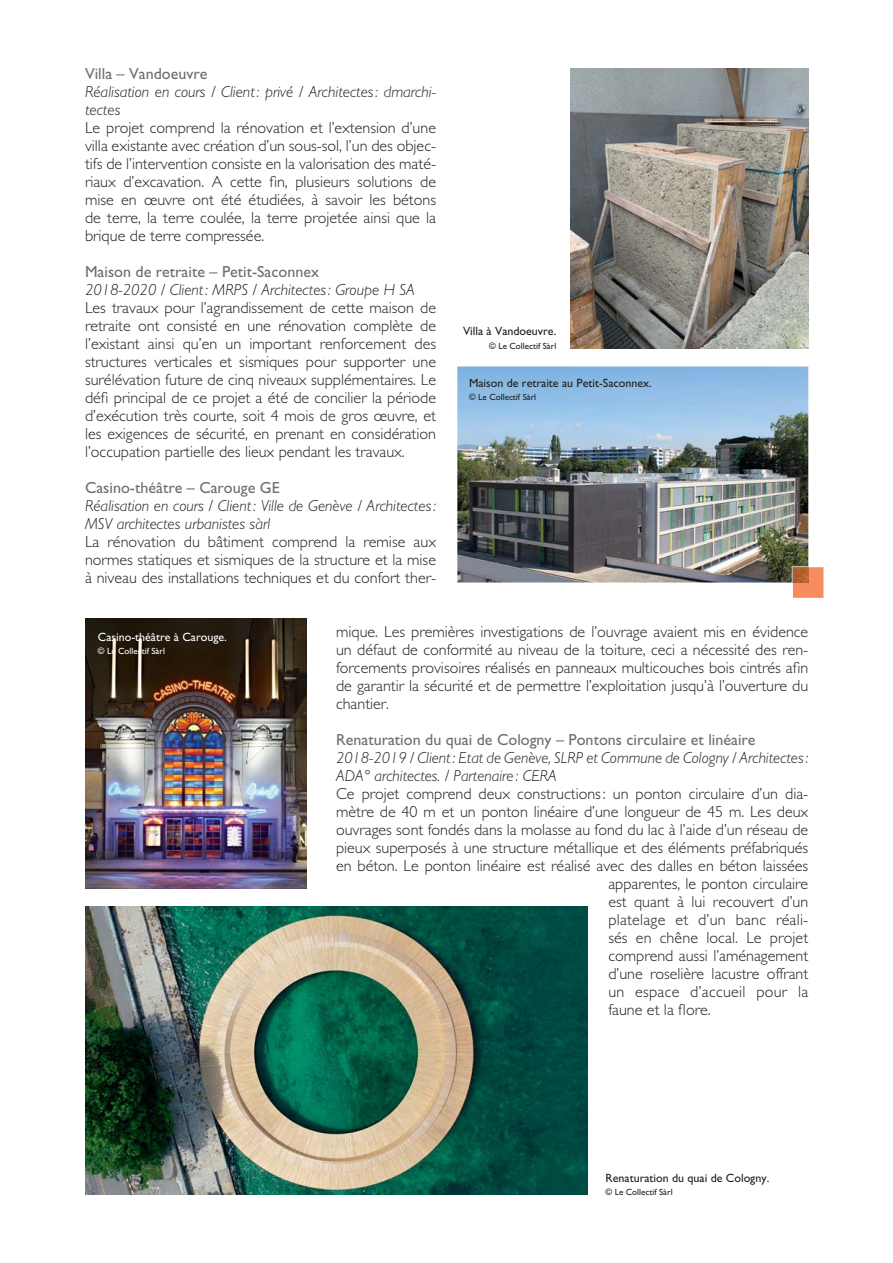
<style>
.page{position:relative;width:893px;height:1263px;background:#fff}
.page>*{position:absolute;margin:0;border:0;box-sizing:border-box;transform-origin:0 0}
.t1{font:300 16.05px/18px "Gill Sans";color:#231f20;text-align:justify}
.t2{font:italic 300 16.05px/18px "Gill Sans";color:#231f20}
.t3{font:16.05px "Gill Sans";color:#6d6e70}
.t4{font:300 16.05px "Gill Sans";letter-spacing:.02em;color:#231f20}
.t5{font:12px "Gill Sans";color:#231f20}
.t6{font:12px "Gill Sans";color:#fff}
.t7{font:9px "Gill Sans";color:#231f20}
.t8{font:9px "Gill Sans";color:#fff}
</style>
<div class="page">
<img style="left:457px;top:367px;width:351px;height:216px">
<svg style="left:793px;top:566px;width:31px;height:32px"></svg>
<img style="left:791px;top:566px;width:17px;height:17px">
<img style="left:570px;top:68px;width:238px;height:281px">
<img style="left:85px;top:907px;width:502px;height:288px">
<img style="left:85px;top:619px;width:221px;height:270px">
<p class="t3" style="left:85px;top:67px;width:124px">Villa – Vandoeuvre</p>
<p class="t2" style="left:85px;top:84px;width:352px">Réalisation en cours / Client : privé / Architectes : dmarchi&shy;tectes</p>
<p class="t1" style="left:85px;top:120px;width:352px">Le projet comprend la rénovation et l’extension d’une villa existante avec création d’un sous-sol, l’un des objec&shy;tifs de l’intervention consiste en la valorisation des maté&shy;riaux d’excavation. A cette fin, plusieurs solutions de mise en œuvre ont été étudiées, à savoir les bétons de terre, la terre coulée, la terre projetée ainsi que la brique de terre compressée.</p>
<p class="t3" style="left:85px;top:265px;width:235px">Maison de retraite – Petit-Saconnex</p>
<p class="t2" style="left:85px;top:282px;width:331px">2018-2020 / Client : MRPS / Architectes : Groupe H SA</p>
<p class="t1" style="left:85px;top:300px;width:352px">Les travaux pour l’agrandissement de cette maison de retraite ont consisté en une rénovation complète de l’existant ainsi qu’en un important renforcement des structures verticales et sismiques pour supporter une surélévation future de cinq niveaux supplémentaires. Le défi principal de ce projet a été de concilier la période d’exécution très courte, soit 4 mois de gros œuvre, et les exigences de sécurité, en prenant en considération l’occupation partielle des lieux pendant les travaux.</p>
<p class="t3" style="left:85px;top:481px;width:196px">Casino-théâtre – Carouge GE</p>
<p class="t2" style="left:85px;top:498px;width:352px">Réalisation en cours / Client : Ville de Genève / Architectes :<br>MSV architectes urbanistes sàrl</p>
<p class="t1" style="left:85px;top:534px;width:352px">La rénovation du bâtiment comprend la remise aux normes statiques et sismiques de la structure et la mise à niveau des installations techniques et du confort ther-</p>
<p class="t1" style="left:336px;top:624px;width:473px">mique. Les premières investigations de l’ouvrage avaient mis en évidence un défaut de conformité au niveau de la toiture, ceci a nécessité des ren&shy;forcements provisoires réalisés en panneaux multicouches bois cintrés afin de garantir la sécurité et de permettre l’exploitation jusqu’à l’ouverture du chantier.</p>
<p class="t3" style="left:336px;top:733px;width:421px">Renaturation du quai de Cologny – Pontons circulaire et linéaire</p>
<p class="t2" style="left:336px;top:750px;width:473px">2018-2019 / Client : Etat de Genève, SLRP et Commune de Cologny / Architectes :<br>ADA° architectes. / Partenaire : CERA</p>
<p class="t1" style="left:336px;top:786px;width:473px">Ce projet comprend deux constructions : un ponton circulaire d’un dia-</p>
<p class="t1" style="left:336px;top:804px;width:473px">mètre de 40 m et un ponton linéaire d’une longueur de 45 m. Les deux</p>
<p class="t1" style="left:336px;top:822px;width:473px">ouvrages sont fondés dans la molasse au fond du lac à l’aide d’un réseau de</p>
<p class="t1" style="left:336px;top:840px;width:473px">pieux superposés à une structure métallique et des éléments préfabriqués</p>
<p class="t1" style="left:336px;top:858px;width:473px">en béton. Le ponton linéaire est réalisé avec des dalles en béton laissées</p>
<p class="t1" style="left:608px;top:876px;width:201px">apparentes, le ponton circulaire</p>
<p class="t1" style="left:608px;top:894px;width:201px">est quant à lui recouvert d’un</p>
<p class="t1" style="left:608px;top:912px;width:201px">platelage et d’un banc réali-</p>
<p class="t1" style="left:608px;top:930px;width:201px">sés en chêne local. Le projet</p>
<p class="t1" style="left:608px;top:948px;width:201px">comprend aussi l’aménagement</p>
<p class="t1" style="left:608px;top:966px;width:201px">d’une roselière lacustre offrant</p>
<p class="t4" style="left:608px;top:985px;width:201px">un espace d’accueil pour la</p>
<p class="t1" style="left:608px;top:1002px;width:104px">faune et la flore.</p>
<p class="t5" style="left:463px;top:327px;width:95px">Villa à Vandoeuvre.</p>
<p class="t7" style="left:489px;top:342px;width:69px">© Le Collectif Sàrl</p>
<p class="t5" style="left:469px;top:378px;width:184px">Maison de retraite au Petit-Saconnex.</p>
<p class="t7" style="left:469px;top:394px;width:69px">© Le Collectif Sàrl</p>
<p class="t6" style="left:98px;top:632px;width:131px">Casino-théâtre à Carouge.</p>
<p class="t8" style="left:98px;top:648px;width:69px">© Le Collectif Sàrl</p>
<p class="t5" style="left:605px;top:1173px;width:165px">Renaturation du quai de Cologny.</p>
<p class="t7" style="left:605px;top:1189px;width:69px">© Le Collectif Sàrl</p>
</div>
